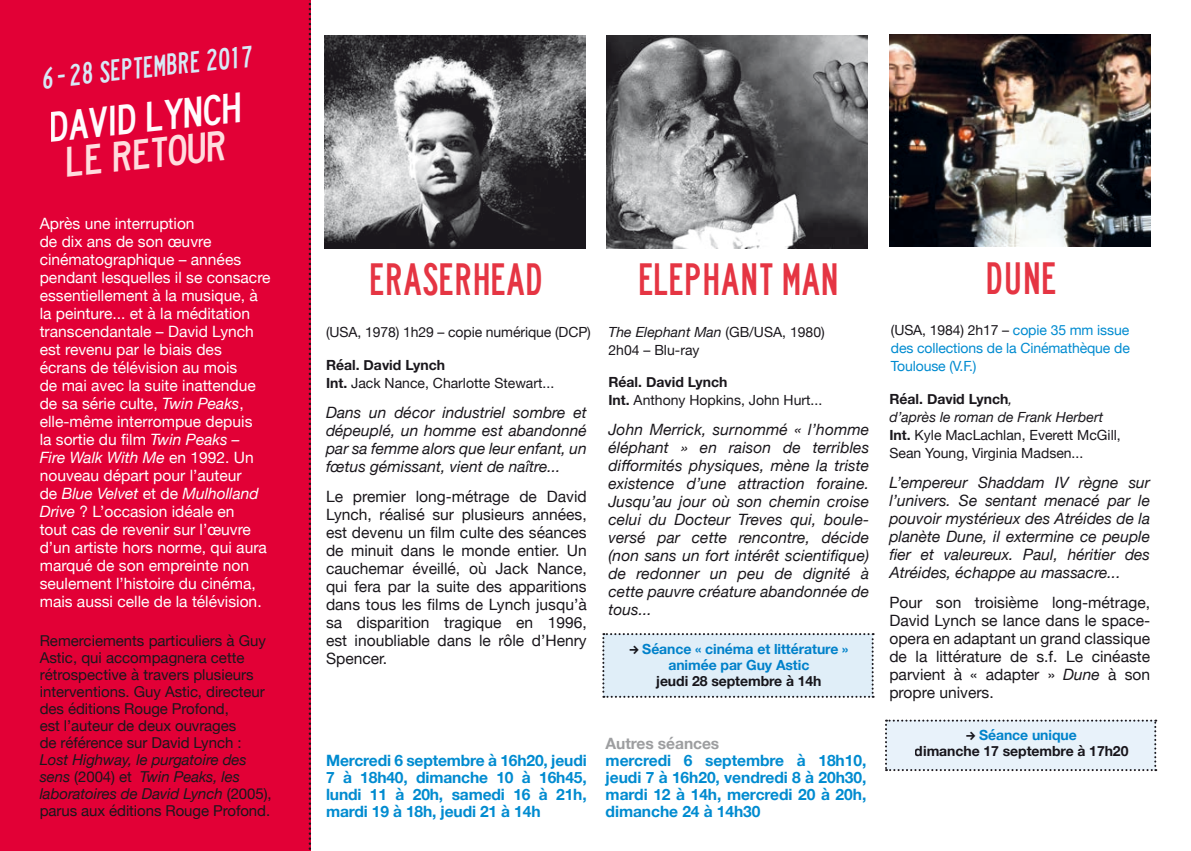
<style>
.page{position:relative;width:1191px;height:851px;background:#fff}
.page>*{position:absolute;margin:0;border:0;box-sizing:border-box;transform-origin:0 0}
.t1{font:42px "lanea";letter-spacing:-.005em;color:#e53543}
.t2{font:39.2px "laneb";color:#f9fbfc}
.t3{font:39.2px "laneb";color:#fbdcd4}
.t4{font:28px "lanea";color:#d7e9f6}
.t5{font:italic 15.6px/18px "Helvetica Neue";color:#1a171c;text-align:justify}
.t6{font:15.6px/18px "Helvetica Neue";color:#fff}
.t7{font:15.6px/18px "Helvetica Neue";color:#1a171c;text-align:justify}
.t8{font:700 15.6px/17px "Helvetica Neue";letter-spacing:-.01em;color:#008bd0;text-align:justify}
.t9{font:700 15.6px "Helvetica Neue";letter-spacing:-.005em;color:#9d9ea0}
.t10{font:15px/17px "Helvetica Neue";color:#1a171c}
.t11{font:italic 15px/17px "Helvetica Neue";letter-spacing:-.005em;color:#1a171c}
.t12{font:14px/18px "Helvetica Neue";color:#1a171c}
.t13{font:14px/18px "Helvetica Neue";letter-spacing:-.01em;color:#008bd0;text-align:justify}
.t14{font:700 14px/16px "Helvetica Neue";letter-spacing:-.005em;color:#1a171c;text-align:center}
.t15{font:700 14px/16px "Helvetica Neue";letter-spacing:-.005em;color:#008bd0;text-align:center}
.s1{font-style:italic}
.s2{font-style:normal}
.s3{font-weight:700}
.s4{font-family:"National";color:#1a171c}
.s5{color:#1a171c}
.s6{font-family:"National"}
.s7{color:#008bd0}
</style>
<div class="page">
<div style="left:0;top:0;width:310px;height:850px;background:#e20036"></div>
<svg style="left:309px;top:0;width:2px;height:851px"></svg>
<img style="left:607px;top:35px;width:260px;height:213px">
<img style="left:324px;top:35px;width:261px;height:213px">
<div style="left:602px;top:633px;width:271px;height:64px;background:#e0eef8"></div>
<img style="left:889px;top:34px;width:261px;height:213px">
<svg style="left:885px;top:719px;width:271px;height:52px;background:#e1ebf2"></svg>
<h3 class="t4" style="left:39px;top:61px;width:214px;rotate:-6deg">6 - 28 SEPTEMBRE 2017</h3>
<h2 class="t2" style="left:46px;top:104px;width:194px;rotate:-6deg">DAVID LYNCH</h2>
<h2 class="t3" style="left:61px;top:139px;width:164px;rotate:-6deg">LE RETOUR</h2>
<p class="t6" style="left:40px;top:215px;width:232px">Après une interruption<br>de dix ans de son œuvre cinématographique – années pendant lesquelles il se consacre essentiellement à la musique, à la peinture... et à la méditation transcendantale – David Lynch est revenu par le biais des écrans de télévision au mois<br>de mai avec la suite inattendue de sa série culte, <span class="s1">Twin Peaks</span>, elle-même interrompue depuis<br>la sortie du film <span class="s1">Twin Peaks –<br>Fire Walk With Me</span> en 1992. Un nouveau départ pour l’auteur<br>de <span class="s1">Blue Velvet</span> et de <span class="s1">Mulholland<br>Drive</span> ? L’occasion idéale en<br>tout cas de revenir sur l’œuvre d’un artiste hors norme, qui aura marqué de son empreinte non seulement l’histoire du cinéma, mais aussi celle de la télévision.</p>
<p class="t10" style="left:40px;top:633px;width:228px">Remerciements particuliers à Guy<br>Astic, qui accompagnera cette rétrospective à travers plusieurs interventions. Guy Astic, directeur des éditions Rouge Profond,<br>est l’auteur de deux ouvrages<br>de référence sur David Lynch :</p>
<p class="t11" style="left:40px;top:752px;width:233px">Lost Highway, le purgatoire des sens <span class="s2">(2004) et</span> Twin Peaks, les laboratoires de David Lynch <span class="s2">(2005), parus aux éditions Rouge Profond.</span></p>
<h1 class="t1" style="left:370px;top:254px;width:175px">ERASERHEAD</h1>
<h1 class="t1" style="left:638px;top:254px;width:203px">ELEPHANT MAN</h1>
<p class="t12" style="left:326px;top:323px;width:266px">(USA, 1978) 1h29 – copie numérique (DCP)</p>
<p class="t12" style="left:326px;top:356px;width:230px"><span class="s3">Réal. David Lynch<br>Int.</span> Jack Nance, Charlotte Stewart...</p>
<p class="t5" style="left:326px;top:404px;width:262px">Dans un décor industriel sombre et dépeuplé, un homme est abandonné par sa femme alors que leur enfant, un fœtus gémissant, vient de naître...</p>
<p class="t7" style="left:326px;top:488px;width:262px">Le premier long-métrage de David Lynch, réalisé sur plusieurs années, est devenu un film culte des séances de minuit dans le monde entier. Un cauchemar éveillé, où Jack Nance, qui fera par la suite des apparitions dans tous les films de Lynch jusqu’à sa disparition tragique en 1996, est inoubliable dans le rôle d’Henry Spencer.</p>
<p class="t12" style="left:608px;top:323px;width:218px"><span class="s1">The Elephant Man</span> (GB/USA, 1980)<br>2h04 – Blu-ray</p>
<p class="t12" style="left:608px;top:373px;width:215px"><span class="s3">Réal. David Lynch<br>Int.</span> Anthony Hopkins, John Hurt...</p>
<p class="t5" style="left:608px;top:421px;width:262px">John Merrick, surnommé « l’homme éléphant » en raison de terribles difformités physiques, mène la triste existence d’une attraction foraine.<br>Jusqu’au jour où son chemin croise celui du Docteur Treves qui, boule&shy;versé par cette rencontre, décide (non sans un fort intérêt scientifique) de redonner un peu de dignité à cette pauvre créature abandonnée de tous...</p>
<p class="t15" style="left:629px;top:641px;width:220px"><span class="s4">-&gt;</span> Séance « cinéma et littérature » animée par Guy Astic</p>
<p class="t14" style="left:656px;top:673px;width:167px">jeudi 28 septembre à 14h</p>
<p class="t8" style="left:326px;top:752px;width:262px">Mercredi 6 septembre à 16h20, jeudi 7 à 18h40, dimanche 10 à 16h45, lundi 11 à 20h, samedi 16 à 21h, mardi 19 à 18h, jeudi 21 à 14h</p>
<p class="t9" style="left:605px;top:730px;width:115px">Autres séances</p>
<p class="t8" style="left:605px;top:752px;width:262px">mercredi 6 septembre à 18h10, jeudi 7 à 16h20, vendredi 8 à 20h30, mardi 12 à 14h, mercredi 20 à 20h, dimanche 24 à 14h30</p>
<h1 class="t1" style="left:985px;top:253px;width:73px">DUNE</h1>
<p class="t13" style="left:890px;top:322px;width:240px"><span class="s5">(USA, 1984) 2h17 –</span> copie 35 mm issue des collections de la Cinémathèque de Toulouse (V.F.)</p>
<p class="t12" style="left:889px;top:390px;width:233px"><span class="s3">Réal. David Lynch</span><span class="s1">,<br>d’après le roman de Frank Herbert<br></span><span class="s3">Int.</span> Kyle MacLachlan, Everett McGill,<br>Sean Young, Virginia Madsen...</p>
<p class="t5" style="left:889px;top:474px;width:262px">L’empereur Shaddam IV règne sur l’univers. Se sentant menacé par le pouvoir mystérieux des Atréides de la planète Dune, il extermine ce peuple fier et valeureux. Paul, héritier des Atréides, échappe au massacre...</p>
<p class="t7" style="left:889px;top:594px;width:262px">Pour son troisième long-métrage, David Lynch se lance dans le space&shy;opera en adaptant un grand classique de la littérature de s.f. Le cinéaste parvient à « adapter » <span class="s1">Dune</span> à son propre univers.</p>
<p class="t14" style="left:914px;top:727px;width:215px"><span class="s6">-&gt;</span> <span class="s7">Séance unique<br></span>dimanche 17 septembre à 17h20</p>
</div>
